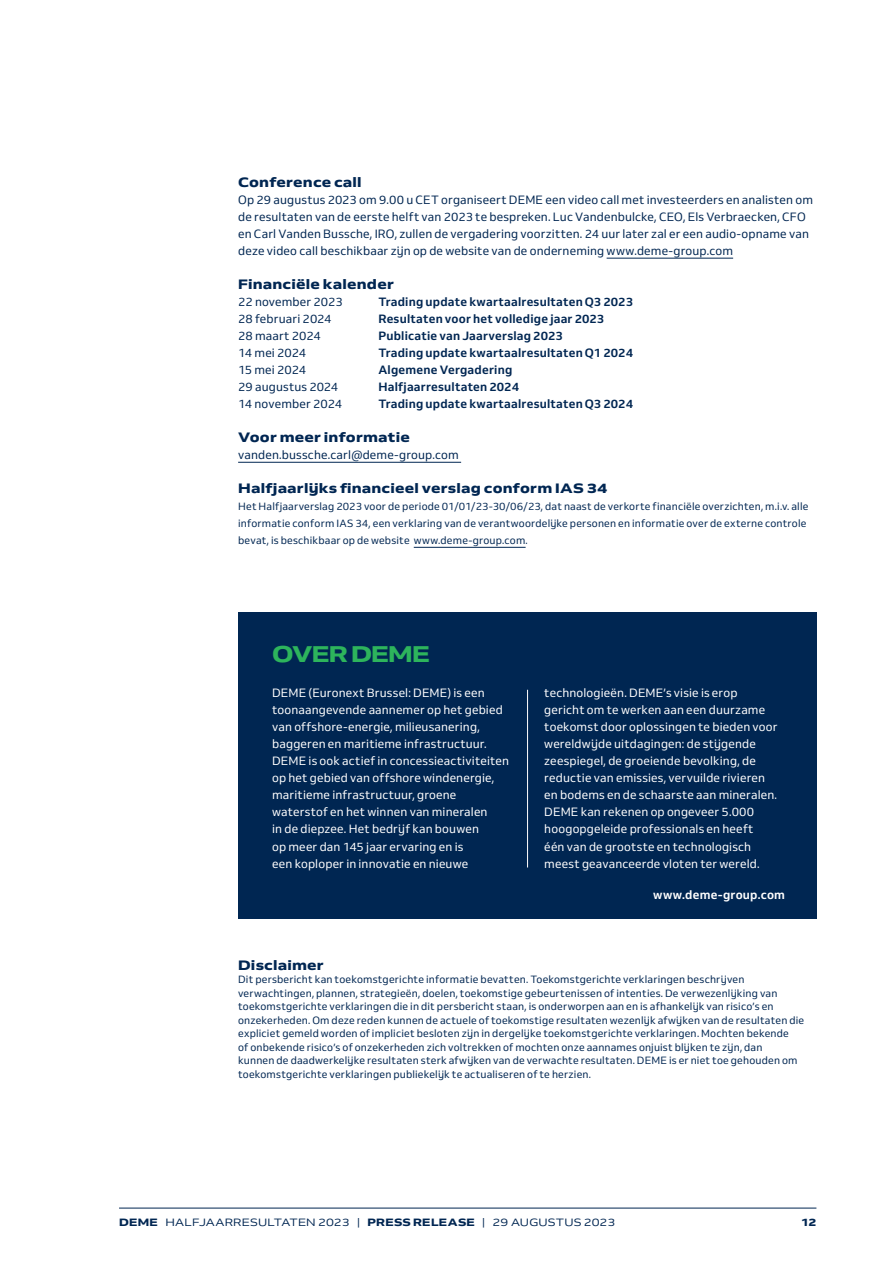
<style>
.page{position:relative;width:893px;height:1263px;background:#fff}
.page>*{position:absolute;margin:0;border:0;box-sizing:border-box;transform-origin:0 0}
._2020_Tussentitel_2_Groen{font:22.5px "Venn Semi Ex X Bold";letter-spacing:-.035em;color:#2db45c}
._2020_Tussentitel_4_blauw{font:13.5px "Venn Semi Ex X Bold";letter-spacing:.015em;color:#002652}
._2020_Body_Blauw{font:12px/17px "Venn";letter-spacing:.01em;color:#fff}
._2020_Body_Blauw-2{font:12px/17px "Venn";letter-spacing:.01em;color:#002652}
.t1{font:700 12px "Venn";letter-spacing:.015em;color:#002652}
._2020_Body_Blauw-3{font:700 12px "Venn";letter-spacing:.02em;color:#fff}
._2020_Body_Blauw-4{font:10.5px/13.5px "Venn";letter-spacing:.015em;color:#002652}
.t2{font:10.5px "Venn Semi Ex";letter-spacing:.015em;color:#002652}
.t3{font:10.5px "Venn Semi Ex X Bold";color:#002652}
.s1{font-family:"Venn Semi Ex X Bold"}
</style>
<div class="page">
<hr style="left:119px;top:1208px;width:697px;height:1px;background:#002652">
<hr style="left:607px;top:258px;width:126px;height:1px;background:#002652">
<hr style="left:238px;top:462px;width:223px;height:1px;background:#002652">
<hr style="left:414px;top:547px;width:112px;height:1px;background:#002652">
<div style="left:238px;top:612px;width:578px;height:306px;background:#002652"></div>
<hr style="left:527px;top:690px;width:1px;height:177px;background:#fff">
<p class="_2020_Tussentitel_4_blauw" style="left:238px;top:174px;width:125px">Conference call</p>
<p class="_2020_Body_Blauw-2" style="left:238px;top:191px;width:576px">Op 29 augustus 2023 om 9.00 u CET organiseert DEME een video call met investeerders en analisten om de resultaten van de eerste helft van 2023 te bespreken. Luc Vandenbulcke, CEO, Els Verbraecken, CFO en Carl Vanden Bussche, IRO, zullen de vergadering voorzitten. 24 uur later zal er een audio-opname van deze video call beschikbaar zijn op de website van de onderneming www.deme-group.com</p>
<p class="_2020_Tussentitel_4_blauw" style="left:238px;top:276px;width:157px">Financiële kalender</p>
<p class="_2020_Body_Blauw-2" style="left:238px;top:293px;width:106px">22 november 2023</p>
<p class="t1" style="left:378px;top:295px;width:256px">Trading update kwartaalresultaten Q3 2023</p>
<p class="_2020_Body_Blauw-2" style="left:238px;top:310px;width:95px">28 februari 2024</p>
<p class="t1" style="left:378px;top:312px;width:227px">Resultaten voor het volledige jaar 2023</p>
<p class="_2020_Body_Blauw-2" style="left:238px;top:327px;width:84px">28 maart 2024</p>
<p class="t1" style="left:378px;top:329px;width:186px">Publicatie van Jaarverslag 2023</p>
<p class="_2020_Body_Blauw-2" style="left:238px;top:344px;width:70px">14 mei 2024</p>
<p class="t1" style="left:378px;top:346px;width:256px">Trading update kwartaalresultaten Q1 2024</p>
<p class="_2020_Body_Blauw-2" style="left:238px;top:361px;width:70px">15 mei 2024</p>
<p class="t1" style="left:378px;top:363px;width:135px">Algemene Vergadering</p>
<p class="_2020_Body_Blauw-2" style="left:238px;top:378px;width:102px">29 augustus 2024</p>
<p class="t1" style="left:378px;top:380px;width:142px">Halfjaarresultaten 2024</p>
<p class="_2020_Body_Blauw-2" style="left:238px;top:395px;width:105px">14 november 2024</p>
<p class="t1" style="left:378px;top:397px;width:256px">Trading update kwartaalresultaten Q3 2024</p>
<p class="_2020_Tussentitel_4_blauw" style="left:238px;top:429px;width:173px">Voor meer informatie</p>
<p class="_2020_Body_Blauw-2" style="left:238px;top:446px;width:222px">vanden.bussche.carl@deme-group.com</p>
<p class="_2020_Tussentitel_4_blauw" style="left:238px;top:480px;width:371px">Halfjaarlijks financieel verslag conform IAS 34</p>
<p class="_2020_Body_Blauw-4" style="left:238px;top:498px;width:572px;line-height:17px">Het Halfjaarverslag 2023 voor de periode 01/01/23-30/06/23, dat naast de verkorte financiële overzichten, m.i.v. alle informatie conform IAS 34, een verklaring van de verantwoordelijke personen en informatie over de externe controle bevat, is beschikbaar op de website www.deme-group.com.</p>
<p class="_2020_Tussentitel_2_Groen" style="left:272px;top:640px;width:159px">OVER DEME</p>
<p class="_2020_Body_Blauw" style="left:272px;top:684px;width:238px">DEME (Euronext Brussel: DEME) is een toonaangevende aannemer op het gebied van offshore-energie, milieusanering, baggeren en maritieme infrastructuur.<br>DEME is ook actief in concessieactiviteiten op het gebied van offshore windenergie, maritieme infrastructuur, groene waterstof en het winnen van mineralen<br>in de diepzee. Het bedrijf kan bouwen<br>op meer dan 145 jaar ervaring en is<br>een koploper in innovatie en nieuwe</p>
<p class="_2020_Body_Blauw" style="left:544px;top:684px;width:235px">technologieën. DEME’s visie is erop gericht om te werken aan een duurzame toekomst door oplossingen te bieden voor wereldwijde uitdagingen: de stijgende zeespiegel, de groeiende bevolking, de reductie van emissies, vervuilde rivieren en bodems en de schaarste aan mineralen.<br>DEME kan rekenen op ongeveer 5.000 hoogopgeleide professionals en heeft<br>één van de grootste en technologisch meest geavanceerde vloten ter wereld.</p>
<p class="_2020_Body_Blauw-3" style="left:653px;top:888px;width:133px">www.deme-group.com</p>
<p class="_2020_Tussentitel_4_blauw" style="left:238px;top:956px;width:87px">Disclaimer</p>
<p class="_2020_Body_Blauw-4" style="left:238px;top:972px;width:568px">Dit persbericht kan toekomstgerichte informatie bevatten. Toekomstgerichte verklaringen beschrijven verwachtingen, plannen, strategieën, doelen, toekomstige gebeurtenissen of intenties. De verwezenlijking van toekomstgerichte verklaringen die in dit persbericht staan, is onderworpen aan en is afhankelijk van risico’s en onzekerheden. Om deze reden kunnen de actuele of toekomstige resultaten wezenlijk afwijken van de resultaten die expliciet gemeld worden of impliciet besloten zijn in dergelijke toekomstgerichte verklaringen. Mochten bekende<br>of onbekende risico’s of onzekerheden zich voltrekken of mochten onze aannames onjuist blijken te zijn, dan<br>kunnen de daadwerkelijke resultaten sterk afwijken van de verwachte resultaten. DEME is er niet toe gehouden om toekomstgerichte verklaringen publiekelijk te actualiseren of te herzien.</p>
<p class="t2" style="left:119px;top:1215px;width:498px"><span class="s1">DEME</span> HALFJAARRESULTATEN 2023 | <span class="s1">PRESS RELEASE</span> | 29 AUGUSTUS 2023</p>
<p class="t3" style="left:801px;top:1215px;width:17px">12</p>
</div>
